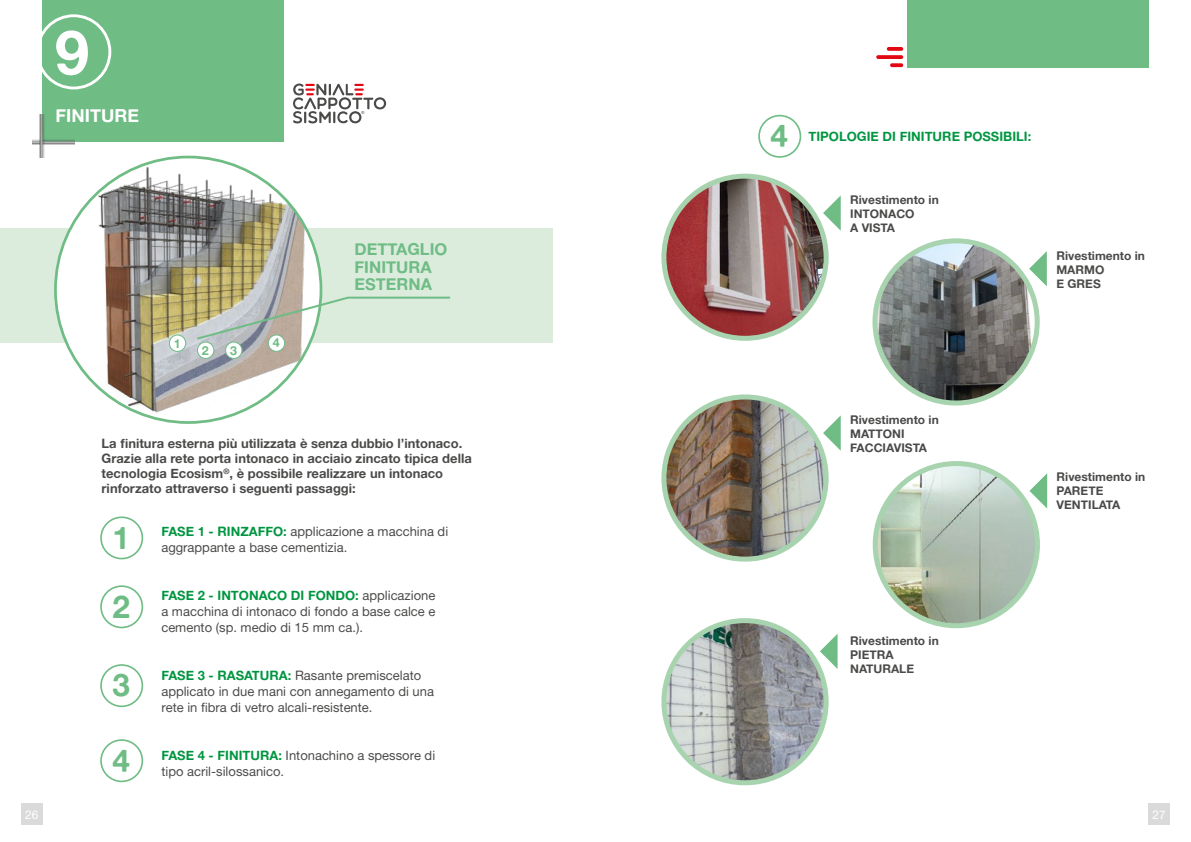
<style>
.page{position:relative;width:1191px;height:842px;background:#fff}
.page>*{position:absolute;margin:0;border:0;box-sizing:border-box;transform-origin:0 0}
.t1{font:61.9px "Alte Haas Grotesk Bold";color:#fff}
.t2{font:31.5px "Alte Haas Grotesk Bold";color:#6fbc85}
.t3{font:18px "Alte Haas Grotesk Bold";color:#fff}
.t4{font:16.5px/17.5px "Alte Haas Grotesk Bold";color:#6fbc85}
.t5{font:13px/16px "Alte Haas Grotesk";color:#4a4a49}
.t6{font:13px/15px "Alte Haas Grotesk Bold";color:#4a4a49}
.t7{font:13px "Alte Haas Grotesk Bold";color:#009641}
.t8{font:12.5px "Alte Haas Grotesk Bold";color:#6fbc85}
.t9{font:12px/14px "Alte Haas Grotesk Bold";color:#4a4a49}
.t10{font:12px "Alte Haas Grotesk";color:#fff}
.t11{font:4.1px "Arial";color:#4a4a49}
.s1{font-family:"Alte Haas Grotesk Bold";color:#009641}
</style>
<div class="page">
<div style="left:1148px;top:804px;width:21px;height:21px;background:#dadada"></div>
<div style="left:21px;top:804px;width:22px;height:21px;background:#dadada"></div>
<div style="left:907px;top:0;width:241px;height:67px;background:#6fbc85"></div>
<svg style="left:293px;top:83px;width:93px;height:41px"></svg>
<svg style="left:876px;top:47px;width:28px;height:20px"></svg>
<div style="left:43px;top:0;width:241px;height:141px;background:#6fbc85"></div>
<img style="left:33px;top:115px;width:19px;height:42px">
<img style="left:664px;top:176px;width:162px;height:162px;border-radius:81px">
<div style="left:661px;top:174px;width:167px;height:167px;border:5px solid #a8d3af;border-radius:50%"></div>
<img style="left:664px;top:397px;width:162px;height:162px;border-radius:81px">
<div style="left:661px;top:394px;width:167px;height:168px;border:5px solid #a8d3af;border-radius:50%"></div>
<img style="left:664px;top:621px;width:162px;height:162px;border-radius:81px">
<div style="left:661px;top:618px;width:167px;height:167px;border:5px solid #a8d3af;border-radius:50%"></div>
<div style="left:758px;top:115px;width:43px;height:43px;border:2px solid #6fbc85;border-radius:50%"></div>
<svg style="left:823px;top:196px;width:17px;height:35px"></svg>
<img style="left:875px;top:241px;width:162px;height:162px;border-radius:81px">
<div style="left:872px;top:238px;width:167px;height:167px;border:5px solid #a8d3af;border-radius:50%"></div>
<svg style="left:1029px;top:252px;width:17px;height:34px"></svg>
<svg style="left:823px;top:416px;width:17px;height:35px"></svg>
<img style="left:875px;top:463px;width:162px;height:163px;border-radius:81px">
<div style="left:872px;top:461px;width:168px;height:167px;border:5px solid #a8d3af;border-radius:50%"></div>
<svg style="left:1029px;top:473px;width:18px;height:36px"></svg>
<svg style="left:820px;top:634px;width:17px;height:35px"></svg>
<div style="left:36px;top:14px;width:75px;height:75px;border:3px solid #fff;border-radius:50%"></div>
<div style="left:0;top:228px;width:553px;height:115px;background:#dbecdd"></div>
<img style="left:57px;top:157px;width:264px;height:265px">
<svg style="left:195px;top:296px;width:256px;height:45px"></svg>
<div style="left:169px;top:335px;width:17px;height:16px;background:#fff;border-radius:50%"></div>
<div style="left:169px;top:335px;width:17px;height:17px;border:1px solid #6fbc85;border-radius:50%"></div>
<div style="left:100px;top:516px;width:43px;height:43px;border:2px solid #6fbc85;border-radius:50%"></div>
<div style="left:100px;top:585px;width:43px;height:43px;border:2px solid #6fbc85;border-radius:50%"></div>
<div style="left:100px;top:664px;width:43px;height:43px;border:2px solid #6fbc85;border-radius:50%"></div>
<div style="left:100px;top:739px;width:43px;height:43px;border:2px solid #6fbc85;border-radius:50%"></div>
<div style="left:197px;top:342px;width:17px;height:16px;background:#fff;border-radius:50%"></div>
<div style="left:197px;top:342px;width:17px;height:17px;border:1px solid #6fbc85;border-radius:50%"></div>
<div style="left:225px;top:342px;width:17px;height:16px;background:#fff;border-radius:50%"></div>
<div style="left:225px;top:342px;width:17px;height:17px;border:1px solid #6fbc85;border-radius:50%"></div>
<div style="left:268px;top:335px;width:17px;height:16px;background:#fff;border-radius:50%"></div>
<div style="left:268px;top:335px;width:17px;height:17px;border:1px solid #6fbc85;border-radius:50%"></div>
<p class="t1" style="left:55px;top:14px;width:36px">9</p>
<p class="t3" style="left:55px;top:105px;width:85px">FINITURE</p>
<p class="t8" style="left:174px;top:335px;width:8px">1</p>
<p class="t8" style="left:202px;top:342px;width:8px">2</p>
<p class="t8" style="left:230px;top:342px;width:8px">3</p>
<p class="t8" style="left:273px;top:335px;width:8px">4</p>
<p class="t11" style="left:361px;top:110px;width:5px">®</p>
<p class="t4" style="left:354px;top:240px;width:94px">DETTAGLIO<br>FINITURA<br>ESTERNA</p>
<p class="t6" style="left:102px;top:435px;width:362px">La finitura esterna più utilizzata è senza dubbio l’intonaco.</p>
<p class="t6" style="left:102px;top:450px;width:372px">Grazie alla rete porta intonaco in acciaio zincato tipica della tecnologia Ecosism<sup>®</sup>, è possibile realizzare un intonaco rinforzato attraverso i seguenti passaggi:</p>
<p class="t2" style="left:112px;top:518px;width:19px">1</p>
<p class="t2" style="left:112px;top:587px;width:19px">2</p>
<p class="t2" style="left:112px;top:666px;width:19px">3</p>
<p class="t2" style="left:112px;top:741px;width:19px">4</p>
<p class="t5" style="left:161px;top:523px;width:288px"><span class="s1">FASE 1 - RINZAFFO:</span> applicazione a macchina di aggrappante a base cementizia.</p>
<p class="t5" style="left:161px;top:587px;width:276px;text-align:justify"><span class="s1">FASE 2 - INTONACO DI FONDO:</span> applicazione a macchina di intonaco di fondo a base calce e cemento (sp. medio di 15 mm ca.).</p>
<p class="t5" style="left:161px;top:667px;width:274px"><span class="s1">FASE 3 - RASATURA:</span> Rasante premiscelato applicato in due mani con annegamento di una rete in fibra di vetro alcali-resistente.</p>
<p class="t5" style="left:161px;top:747px;width:275px"><span class="s1">FASE 4 - FINITURA:</span> Intonachino a spessore di tipo acril-silossanico.</p>
<p class="t2" style="left:770px;top:116px;width:19px">4</p>
<p class="t7" style="left:808px;top:128px;width:224px">TIPOLOGIE DI FINITURE POSSIBILI:</p>
<p class="t9" style="left:850px;top:193px;width:90px">Rivestimento in</p>
<p class="t9" style="left:850px;top:207px;width:66px">INTONACO</p>
<p class="t9" style="left:850px;top:221px;width:46px">A VISTA</p>
<p class="t9" style="left:1056px;top:248px;width:90px">Rivestimento in<br>MARMO</p>
<p class="t9" style="left:1056px;top:276px;width:46px">E GRES</p>
<p class="t9" style="left:850px;top:413px;width:90px">Rivestimento in</p>
<p class="t9" style="left:850px;top:427px;width:56px">MATTONI</p>
<p class="t9" style="left:850px;top:441px;width:79px">FACCIAVISTA</p>
<p class="t9" style="left:850px;top:633px;width:90px">Rivestimento in</p>
<p class="t9" style="left:850px;top:647px;width:45px">PIETRA</p>
<p class="t9" style="left:850px;top:661px;width:66px">NATURALE</p>
<p class="t9" style="left:1056px;top:470px;width:90px">Rivestimento in</p>
<p class="t9" style="left:1056px;top:484px;width:48px">PARETE</p>
<p class="t9" style="left:1056px;top:498px;width:65px">VENTILATA</p>
<p class="t10" style="left:25px;top:807px;width:15px">26</p>
<p class="t10" style="left:1152px;top:807px;width:15px">27</p>
</div>
